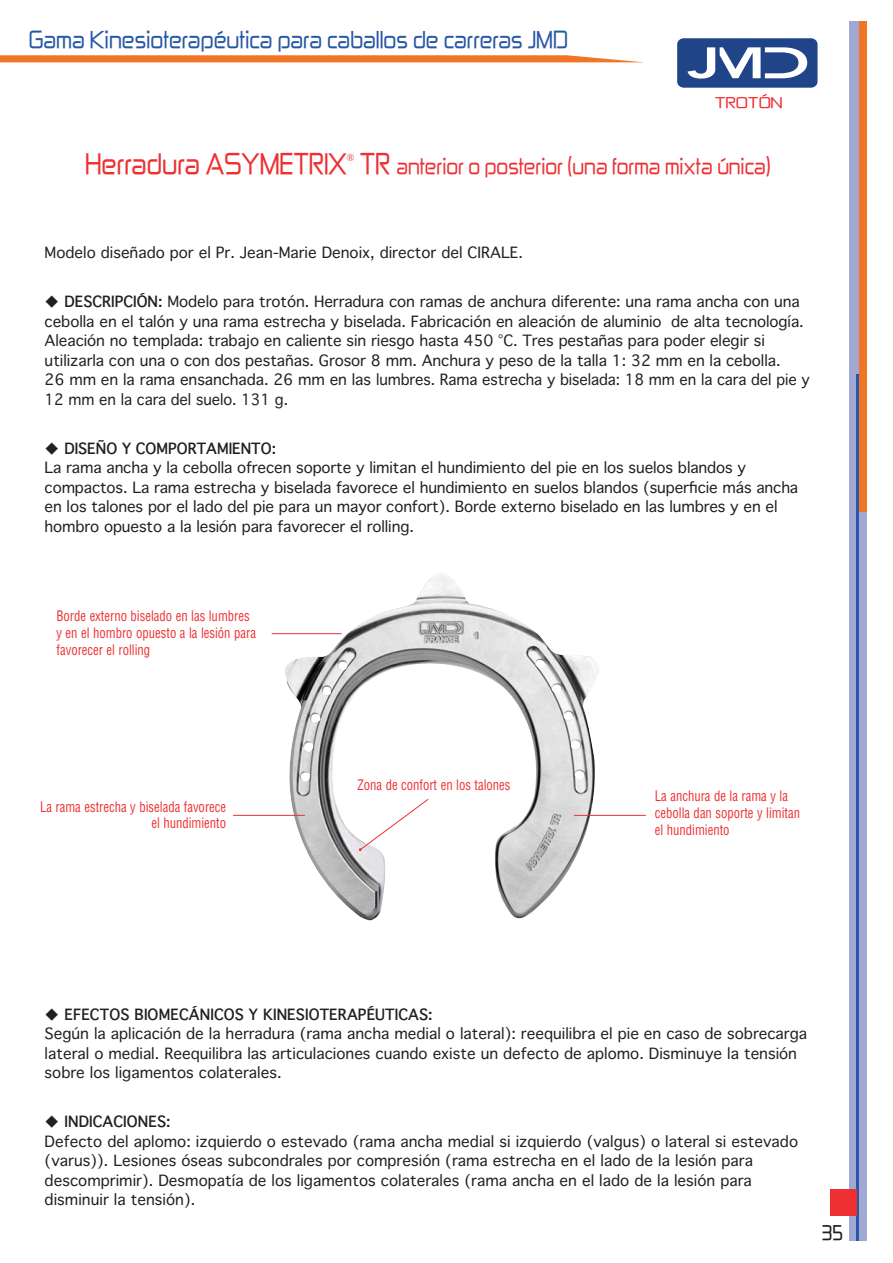
<style>
.page{position:relative;width:893px;height:1263px;background:#fff}
.page>*{position:absolute;margin:0;border:0;box-sizing:border-box;transform-origin:0 0}
.t1{font:25.5px "Zekton";color:#ee3032;scale:.94 1}
.t2{font:21px "Zekton";color:#2758a5;scale:.96 1}
.t3{font:19.5px "Zekton";color:#ee3032;scale:.94 1}
.t4{font:18px "Zekton";color:#231f20}
.t5{font:15px/19.5px "Thonburi";letter-spacing:-.005em;color:#231f20}
.t6{font:700 15px "Thonburi";color:#231f20}
.t7{font:condensed 14.1px/17px "Helvetica";color:#ee3032;scale:.9 1}
.t8{font:13.2px "Zekton";color:#ee3032;scale:1.25 1}
.t9{font:10.5px "Times";color:#ee3032;scale:.94 1}
.s1{font-size:25.5px}
.s2{font-weight:700}
</style>
<div class="page">
<svg style="left:0;top:55px;width:640px;height:7px;background:#f1823a"></svg>
<div style="left:677px;top:38px;width:140px;height:50px;background:#1f4488;border-radius:6px"></div>
<svg style="left:687px;top:47px;width:120px;height:32px"></svg>
<div style="left:849px;top:21px;width:17px;height:1220px;background:#a1a9d3"></div>
<div style="left:859px;top:21px;width:7px;height:491px;background:#f07626"></div>
<hr style="left:856px;top:374px;width:3px;height:867px;background:#2758a5">
<div style="left:830px;top:1189px;width:26px;height:27px;background:#ee3032"></div>
<img style="left:281px;top:573px;width:319px;height:347px">
<hr style="left:272px;top:633px;width:70px;height:1px;background:#ee3032">
<hr style="left:233px;top:815px;width:72px;height:1px;background:#ee3032">
<hr style="left:574px;top:815px;width:72px;height:1px;background:#ee3032">
<svg style="left:359px;top:798px;width:70px;height:53px"></svg>
<p class="t2" style="left:29px;top:25px;width:563px">Gama Kinesioterapéutica para caballos de carreras JMD</p>
<p class="t8" style="left:715px;top:94px;width:56px">TROTÓN</p>
<p class="t1" style="left:85px;top:147px;width:280px">Herradura ASYMETRIX</p>
<p class="t9" style="left:347px;top:147px;width:9px">®</p>
<p class="t3" style="left:360px;top:153px;width:438px"><span class="s1">TR</span> anterior o posterior (una forma mixta única)</p>
<p class="t5" style="left:45px;top:242px;width:480px">Modelo diseñado por el Pr. Jean-Marie Denoix, director del CIRALE.</p>
<p class="t5" style="left:45px;top:292px;width:761px">◆ <span class="s2">DESCRIPCIÓN:</span> Modelo para trotón. Herradura con ramas de anchura diferente: una rama ancha con una cebolla en el talón y una rama estrecha y biselada. Fabricación en aleación de aluminio de alta tecnología.<br>Aleación no templada: trabajo en caliente sin riesgo hasta 450 °C. Tres pestañas para poder elegir si utilizarla con una o con dos pestañas. Grosor 8 mm. Anchura y peso de la talla 1: 32 mm en la cebolla.</p>
<p class="t5" style="left:45px;top:370px;width:767px">26 mm en la rama ensanchada. 26 mm en las lumbres. Rama estrecha y biselada: 18 mm en la cara del pie y</p>
<p class="t5" style="left:45px;top:389px;width:245px">12 mm en la cara del suelo. 131 g.</p>
<p class="t6" style="left:45px;top:436px;width:233px">◆ DISEÑO Y COMPORTAMIENTO:</p>
<p class="t5" style="left:45px;top:458px;width:755px">La rama ancha y la cebolla ofrecen soporte y limitan el hundimiento del pie en los suelos blandos y compactos. La rama estrecha y biselada favorece el hundimiento en suelos blandos (superficie más ancha en los talones por el lado del pie para un mayor confort). Borde externo biselado en las lumbres y en el hombro opuesto a la lesión para favorecer el rolling.</p>
<p class="t7" style="left:57px;top:607px;width:223px">Borde externo biselado en las lumbres y en el hombro opuesto a la lesión para favorecer el rolling</p>
<p class="t7" style="left:40px;top:798px;width:208px;text-align:right">La rama estrecha y biselada favorece el hundimiento</p>
<p class="t7" style="left:357px;top:776px;width:172px">Zona de confort en los talones</p>
<p class="t7" style="left:655px;top:787px;width:163px">La anchura de la rama y la cebolla dan soporte y limitan el hundimiento</p>
<p class="t6" style="left:45px;top:1001px;width:390px">◆ EFECTOS BIOMECÁNICOS Y KINESIOTERAPÉUTICAS:</p>
<p class="t5" style="left:45px;top:1024px;width:764px">Según la aplicación de la herradura (rama ancha medial o lateral): reequilibra el pie en caso de sobrecarga lateral o medial. Reequilibra las articulaciones cuando existe un defecto de aplomo. Disminuye la tensión sobre los ligamentos colaterales.</p>
<p class="t6" style="left:45px;top:1109px;width:128px">◆ INDICACIONES:</p>
<p class="t5" style="left:45px;top:1131px;width:755px">Defecto del aplomo: izquierdo o estevado (rama ancha medial si izquierdo (valgus) o lateral si estevado (varus)). Lesiones óseas subcondrales por compresión (rama estrecha en el lado de la lesión para descomprimir). Desmopatía de los ligamentos colaterales (rama ancha en el lado de la lesión para disminuir la tensión).</p>
<p class="t4" style="left:822px;top:1221px;width:23px">35</p>
</div>
